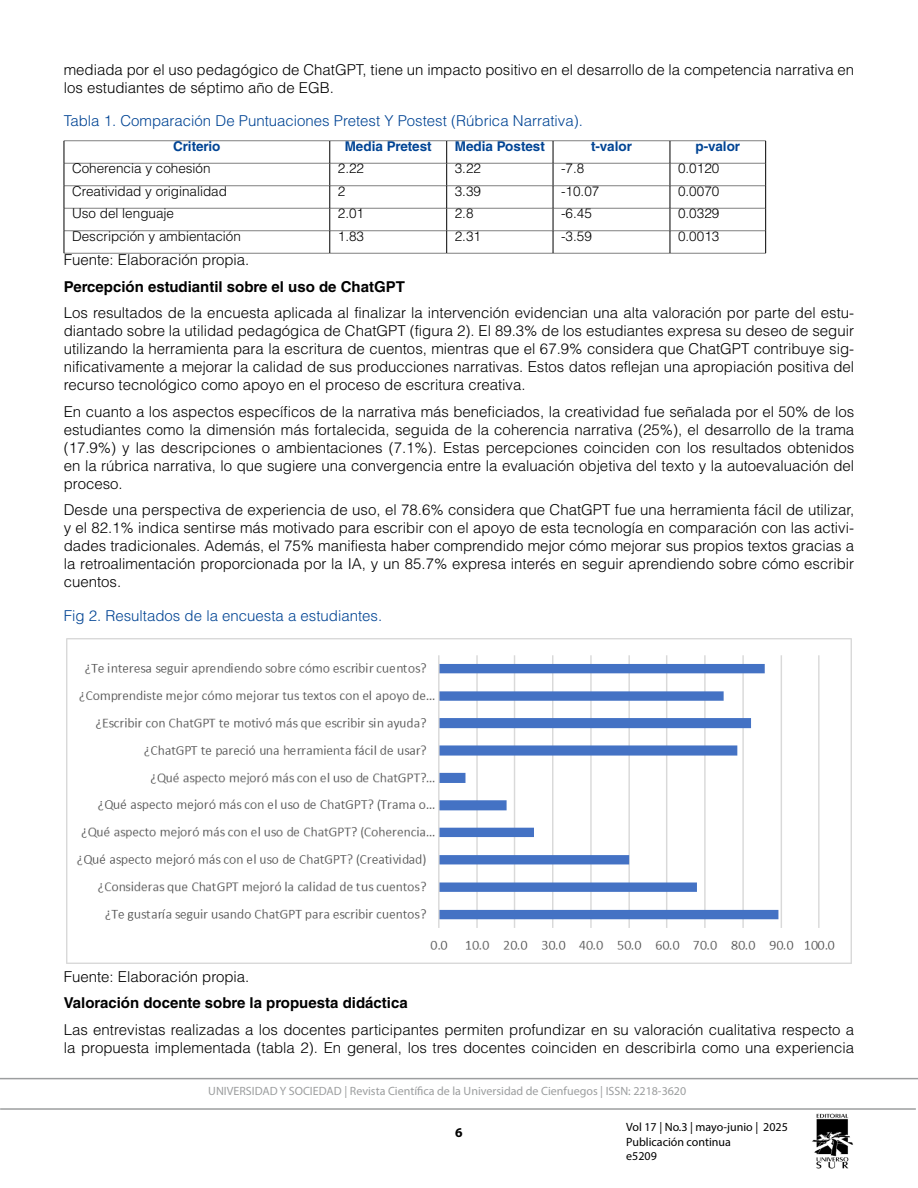
<style>
.page{position:relative;width:918px;height:1188px;background:#fff}
.page>*{position:absolute;margin:0;border:0;box-sizing:border-box;transform-origin:0 0}
.t1{font:300 15px/18px "Helvetica LT Std";color:#000;text-align:justify}
.t2{font:300 15px "Helvetica LT Std";color:#004494}
.t3{font:700 15px "Helvetica LT Std";color:#000}
.t4{font:300 13.5px "Helvetica LT Std";color:#000}
.t5{font:700 13.5px "Helvetica LT Std";color:#004494}
.t6{font:700 13.5px "Myriad Pro";color:#000}
.t7{font:12px "Myriad Pro";color:#9c9e9f}
.t8{font:12px/14.4px "Myriad Pro";color:#000}
</style>
<div class="page">
<hr style="left:0;top:1108px;width:916px;height:2px;background:#9c9e9f">
<img style="left:812px;top:1113px;width:41px;height:56px">
<hr style="left:0;top:1078px;width:918px;height:1px;background:#9c9e9f">
<hr style="left:64px;top:140px;width:266px;height:1px;background:#7f7f7f">
<hr style="left:330px;top:140px;width:117px;height:1px;background:#7f7f7f">
<hr style="left:447px;top:140px;width:106px;height:1px;background:#7f7f7f">
<hr style="left:553px;top:140px;width:117px;height:1px;background:#7f7f7f">
<hr style="left:670px;top:140px;width:96px;height:1px;background:#7f7f7f">
<hr style="left:64px;top:163px;width:266px;height:1px;background:#7f7f7f">
<hr style="left:330px;top:163px;width:117px;height:1px;background:#7f7f7f">
<hr style="left:447px;top:163px;width:106px;height:1px;background:#7f7f7f">
<hr style="left:553px;top:163px;width:117px;height:1px;background:#7f7f7f">
<hr style="left:670px;top:163px;width:95px;height:1px;background:#7f7f7f">
<hr style="left:64px;top:185px;width:266px;height:1px;background:#7f7f7f">
<hr style="left:330px;top:185px;width:117px;height:1px;background:#7f7f7f">
<hr style="left:447px;top:185px;width:106px;height:1px;background:#7f7f7f">
<hr style="left:553px;top:185px;width:117px;height:1px;background:#7f7f7f">
<hr style="left:670px;top:185px;width:95px;height:1px;background:#7f7f7f">
<hr style="left:64px;top:208px;width:266px;height:1px;background:#7f7f7f">
<hr style="left:330px;top:208px;width:117px;height:1px;background:#7f7f7f">
<hr style="left:447px;top:208px;width:106px;height:1px;background:#7f7f7f">
<hr style="left:553px;top:208px;width:117px;height:1px;background:#7f7f7f">
<hr style="left:670px;top:208px;width:95px;height:1px;background:#7f7f7f">
<hr style="left:64px;top:230px;width:266px;height:1px;background:#7f7f7f">
<hr style="left:330px;top:230px;width:117px;height:1px;background:#7f7f7f">
<hr style="left:447px;top:230px;width:106px;height:1px;background:#7f7f7f">
<hr style="left:553px;top:230px;width:117px;height:1px;background:#7f7f7f">
<hr style="left:670px;top:230px;width:95px;height:1px;background:#7f7f7f">
<hr style="left:64px;top:253px;width:266px;height:1px;background:#7f7f7f">
<hr style="left:330px;top:253px;width:117px;height:1px;background:#7f7f7f">
<hr style="left:447px;top:253px;width:106px;height:1px;background:#7f7f7f">
<hr style="left:553px;top:253px;width:117px;height:1px;background:#7f7f7f">
<hr style="left:670px;top:253px;width:96px;height:1px;background:#7f7f7f">
<svg style="left:64px;top:141px;width:1px;height:112px"></svg>
<svg style="left:330px;top:141px;width:1px;height:112px"></svg>
<svg style="left:446px;top:141px;width:1px;height:112px"></svg>
<svg style="left:553px;top:141px;width:1px;height:112px"></svg>
<svg style="left:670px;top:141px;width:1px;height:112px"></svg>
<svg style="left:765px;top:141px;width:1px;height:112px"></svg>
<img style="left:67px;top:638px;width:784px;height:326px">
<p class="t1" style="left:64px;top:60px;width:792px">mediada por el uso pedagógico de ChatGPT, tiene un impacto positivo en el desarrollo de la competencia narrativa en los estudiantes de séptimo año de EGB.</p>
<p class="t2" style="left:64px;top:111px;width:521px">Tabla 1. Comparación De Puntuaciones Pretest Y Postest (Rúbrica Narrativa).</p>
<p class="t5" style="left:173px;top:138px;width:49px">Criterio</p>
<p class="t5" style="left:345px;top:138px;width:89px">Media Pretest</p>
<p class="t5" style="left:455px;top:138px;width:92px">Media Postest</p>
<p class="t5" style="left:591px;top:138px;width:42px">t-valor</p>
<p class="t5" style="left:695px;top:138px;width:46px">p-valor</p>
<p class="t4" style="left:72px;top:160px;width:140px">Coherencia y cohesión</p>
<p class="t4" style="left:338px;top:160px;width:28px">2.22</p>
<p class="t4" style="left:455px;top:160px;width:28px">3.22</p>
<p class="t4" style="left:561px;top:160px;width:25px">-7.8</p>
<p class="t4" style="left:678px;top:160px;width:43px">0.0120</p>
<p class="t4" style="left:72px;top:182px;width:157px">Creatividad y originalidad</p>
<p class="t4" style="left:338px;top:182px;width:9px">2</p>
<p class="t4" style="left:455px;top:182px;width:28px">3.39</p>
<p class="t4" style="left:561px;top:182px;width:40px">-10.07</p>
<p class="t4" style="left:678px;top:182px;width:43px">0.0070</p>
<p class="t4" style="left:72px;top:205px;width:104px">Uso del lenguaje</p>
<p class="t4" style="left:338px;top:205px;width:28px">2.01</p>
<p class="t4" style="left:455px;top:205px;width:20px">2.8</p>
<p class="t4" style="left:561px;top:205px;width:32px">-6.45</p>
<p class="t4" style="left:678px;top:205px;width:43px">0.0329</p>
<p class="t4" style="left:72px;top:227px;width:170px">Descripción y ambientación</p>
<p class="t4" style="left:338px;top:227px;width:28px">1.83</p>
<p class="t4" style="left:455px;top:227px;width:28px">2.31</p>
<p class="t4" style="left:561px;top:227px;width:32px">-3.59</p>
<p class="t4" style="left:678px;top:227px;width:43px">0.0013</p>
<p class="t1" style="left:64px;top:251px;width:187px">Fuente: Elaboración propia.</p>
<p class="t3" style="left:64px;top:278px;width:343px">Percepción estudiantil sobre el uso de ChatGPT</p>
<p class="t1" style="left:64px;top:304px;width:792px">Los resultados de la encuesta aplicada al finalizar la intervención evidencian una alta valoración por parte del estu&shy;diantado sobre la utilidad pedagógica de ChatGPT (figura 2). El 89.3% de los estudiantes expresa su deseo de seguir utilizando la herramienta para la escritura de cuentos, mientras que el 67.9% considera que ChatGPT contribuye sig&shy;nificativamente a mejorar la calidad de sus producciones narrativas. Estos datos reflejan una apropiación positiva del recurso tecnológico como apoyo en el proceso de escritura creativa.</p>
<p class="t1" style="left:64px;top:402px;width:792px">En cuanto a los aspectos específicos de la narrativa más beneficiados, la creatividad fue señalada por el 50% de los estudiantes como la dimensión más fortalecida, seguida de la coherencia narrativa (25%), el desarrollo de la trama (17.9%) y las descripciones o ambientaciones (7.1%). Estas percepciones coinciden con los resultados obtenidos en la rúbrica narrativa, lo que sugiere una convergencia entre la evaluación objetiva del texto y la autoevaluación del proceso.</p>
<p class="t1" style="left:64px;top:501px;width:792px">Desde una perspectiva de experiencia de uso, el 78.6% considera que ChatGPT fue una herramienta fácil de utilizar, y el 82.1% indica sentirse más motivado para escribir con el apoyo de esta tecnología en comparación con las activi&shy;dades tradicionales. Además, el 75% manifiesta haber comprendido mejor cómo mejorar sus propios textos gracias a la retroalimentación proporcionada por la IA, y un 85.7% expresa interés en seguir aprendiendo sobre cómo escribir cuentos.</p>
<p class="t2" style="left:64px;top:606px;width:320px">Fig 2. Resultados de la encuesta a estudiantes.</p>
<p class="t1" style="left:64px;top:967px;width:187px">Fuente: Elaboración propia.</p>
<p class="t3" style="left:64px;top:994px;width:345px">Valoración docente sobre la propuesta didáctica</p>
<p class="t1" style="left:64px;top:1021px;width:792px">Las entrevistas realizadas a los docentes participantes permiten profundizar en su valoración cualitativa respecto a la propuesta implementada (tabla 2). En general, los tres docentes coinciden en describirla como una experiencia</p>
<p class="t7" style="left:208px;top:1083px;width:479px">UNIVERSIDAD Y SOCIEDAD | Revista Científica de la Universidad de Cienfuegos | ISSN: 2218-3620</p>
<p class="t6" style="left:455px;top:1124px;width:9px">6</p>
<p class="t8" style="left:626px;top:1120px;width:163px">Vol 17 | No.3 | mayo-junio | 2025<br>Publicación continua<br>e5209</p>
</div>
